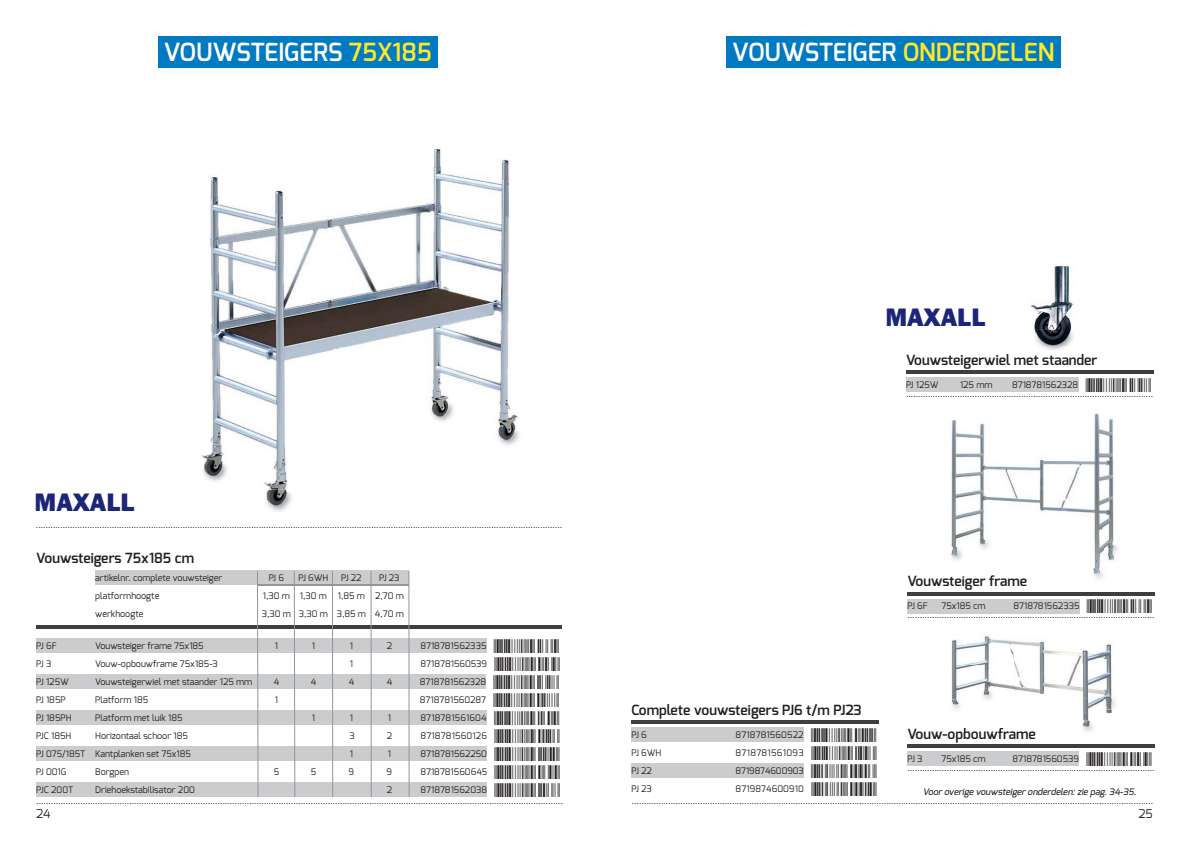
<style>
.page{position:relative;width:1191px;height:842px;background:#fff}
.page>*{position:absolute;margin:0;border:0;box-sizing:border-box;transform-origin:0 0}
.t1{font:800 26px "Franklin Gothic";color:#1c2577}
.t2{font:600 25px "Exo";color:#fff}
.t3{font:600 14px "Exo";color:#231f20}
.t4{font:12px "Exo";color:#231f20}
.t5{font:9px/9px "Exo";color:#231f20}
.t6{font:italic 500 9px "Exo";color:#231f20}
.t7{font:9px "Exo";letter-spacing:.035em;color:#231f20}
.s1{color:#ffe82a}
</style>
<div class="page">
<div style="left:95px;top:571px;width:313px;height:14px;background:#cbccce"></div>
<div style="left:36px;top:639px;width:450px;height:14px;background:#cbccce"></div>
<div style="left:36px;top:675px;width:450px;height:14px;background:#cbccce"></div>
<div style="left:36px;top:711px;width:451px;height:14px;background:#cbccce"></div>
<div style="left:36px;top:747px;width:451px;height:14px;background:#cbccce"></div>
<div style="left:36px;top:783px;width:451px;height:14px;background:#cbccce"></div>
<hr style="left:36px;top:626px;width:525px;height:3px;background:#3e3e3f">
<hr style="left:408px;top:571px;width:1px;height:226px;background:#939598">
<hr style="left:370px;top:571px;width:2px;height:226px;background:#939598">
<hr style="left:332px;top:571px;width:1px;height:226px;background:#939598">
<svg style="left:294px;top:571px;width:1px;height:226px"></svg>
<svg style="left:257px;top:571px;width:1px;height:226px"></svg>
<div style="left:158px;top:36px;width:279px;height:32px;background:#007ac0"></div>
<hr style="left:258px;top:584px;width:150px;height:1px;background:#939598">
<div style="left:907px;top:599px;width:172px;height:14px;background:#cbccce"></div>
<hr style="left:907px;top:592px;width:248px;height:3px;background:#3e3e3f">
<div style="left:906px;top:378px;width:172px;height:14px;background:#cbccce"></div>
<hr style="left:906px;top:371px;width:247px;height:3px;background:#3e3e3f">
<div style="left:907px;top:752px;width:172px;height:14px;background:#cbccce"></div>
<hr style="left:907px;top:745px;width:248px;height:3px;background:#3e3e3f">
<div style="left:631px;top:728px;width:172px;height:14px;background:#cbccce"></div>
<div style="left:631px;top:764px;width:173px;height:14px;background:#cbccce"></div>
<hr style="left:631px;top:720px;width:248px;height:3px;background:#3e3e3f">
<div style="left:726px;top:36px;width:334px;height:32px;background:#007ac0"></div>
<img style="left:1040px;top:345px;width:29px;height:5px">
<img style="left:1095px;top:577px;width:8px;height:2px">
<img style="left:951px;top:635px;width:162px;height:63px">
<img style="left:1082px;top:698px;width:30px;height:32px">
<img style="left:963px;top:728px;width:41px;height:3px">
<img style="left:980px;top:689px;width:14px;height:10px">
<svg style="left:982px;top:692px;width:9px;height:8px"></svg>
<img style="left:951px;top:700px;width:9px;height:10px">
<svg style="left:951px;top:703px;width:7px;height:7px"></svg>
<svg style="left:1103px;top:697px;width:13px;height:13px"></svg>
<svg style="left:1082px;top:723px;width:10px;height:8px"></svg>
<img style="left:951px;top:413px;width:164px;height:164px">
<img style="left:951px;top:575px;width:75px;height:2px">
<img style="left:977px;top:537px;width:15px;height:14px">
<svg style="left:975px;top:541px;width:11px;height:7px"></svg>
<img style="left:951px;top:547px;width:13px;height:15px">
<svg style="left:951px;top:550px;width:7px;height:9px"></svg>
<svg style="left:1091px;top:571px;width:11px;height:6px"></svg>
<img style="left:1105px;top:542px;width:12px;height:14px">
<img style="left:1105px;top:546px;width:13px;height:9px">
<img style="left:1031px;top:265px;width:43px;height:53px">
<img style="left:1034px;top:318px;width:17px;height:12px">
<img style="left:1051px;top:318px;width:21px;height:12px">
<img style="left:1034px;top:330px;width:40px;height:14px">
<img style="left:1036px;top:333px;width:34px;height:12px">
<img style="left:201px;top:148px;width:317px;height:345px">
<img style="left:201px;top:462px;width:30px;height:23px">
<img style="left:201px;top:465px;width:29px;height:19px">
<img style="left:265px;top:493px;width:27px;height:18px">
<img style="left:429px;top:401px;width:26px;height:22px">
<img style="left:431px;top:404px;width:20px;height:22px">
<img style="left:496px;top:427px;width:24px;height:9px">
<img style="left:495px;top:430px;width:23px;height:26px">
<img style="left:496px;top:430px;width:23px;height:17px">
<h2 class="t2" style="left:164px;top:36px;width:269px">VOUWSTEIGERS <span class="s1">75X185</span></h2>
<h2 class="t2" style="left:732px;top:36px;width:324px">VOUWSTEIGER <span class="s1">ONDERDELEN</span></h2>
<h1 class="t1" style="left:35px;top:486px;width:101px">MAXALL</h1>
<p class="t5" style="left:36px;top:520px;width:528px">.......................................................................................................................................................................................................................</p>
<h3 class="t3" style="left:36px;top:549px;width:159px">Vouwsteigers 75x185 cm</h3>
<p class="t5" style="left:95px;top:573px;width:128px">artikelnr. complete vouwsteiger</p>
<p class="t5" style="left:269px;top:573px;width:17px">PJ 6</p>
<p class="t5" style="left:298px;top:573px;width:31px">PJ 6WH</p>
<p class="t5" style="left:341px;top:573px;width:22px">PJ 22</p>
<p class="t5" style="left:379px;top:573px;width:22px">PJ 23</p>
<p class="t5" style="left:95px;top:591px;width:66px">platformhoogte</p>
<p class="t5" style="left:263px;top:591px;width:142px">1,30 m 1,30 m 1,85 m 2,70 m</p>
<p class="t5" style="left:95px;top:609px;width:50px">werkhoogte</p>
<p class="t5" style="left:262px;top:609px;width:144px">3,30 m 3,30 m 3,85 m 4,70 m</p>
<p class="t5" style="left:36px;top:641px;width:22px">PJ 6F</p>
<p class="t5" style="left:95px;top:641px;width:110px">Vouwsteiger frame 75x185</p>
<p class="t5" style="left:275px;top:641px;width:5px">1</p>
<p class="t5" style="left:312px;top:641px;width:5px">1</p>
<p class="t5" style="left:350px;top:641px;width:5px">1</p>
<p class="t5" style="left:387px;top:641px;width:7px">2</p>
<p class="t5" style="left:420px;top:641px;width:82px">8718781562335 ★</p>
<p class="t5" style="left:36px;top:659px;width:17px">PJ 3</p>
<p class="t5" style="left:95px;top:659px;width:124px">Vouw-opbouwframe 75x185-3</p>
<p class="t5" style="left:350px;top:659px;width:5px">1</p>
<p class="t5" style="left:420px;top:659px;width:83px">8718781560539 ★</p>
<p class="t5" style="left:36px;top:677px;width:34px">PJ 125W</p>
<p class="t5" style="left:95px;top:677px;width:159px">Vouwsteigerwiel met staander 125 mm</p>
<p class="t5" style="left:274px;top:677px;width:7px">4</p>
<p class="t5" style="left:311px;top:677px;width:7px">4</p>
<p class="t5" style="left:349px;top:677px;width:7px">4</p>
<p class="t5" style="left:387px;top:677px;width:7px">4</p>
<p class="t5" style="left:420px;top:677px;width:82px">8718781562328 ★</p>
<p class="t5" style="left:36px;top:695px;width:31px">PJ 185P</p>
<p class="t5" style="left:95px;top:695px;width:54px">Platform 185</p>
<p class="t5" style="left:275px;top:695px;width:5px">1</p>
<p class="t5" style="left:420px;top:695px;width:82px">8718781560287 ★</p>
<p class="t5" style="left:36px;top:713px;width:37px">PJ 185PH</p>
<p class="t5" style="left:95px;top:713px;width:89px">Platform met luik 185</p>
<p class="t5" style="left:312px;top:713px;width:5px">1</p>
<p class="t5" style="left:350px;top:713px;width:5px">1</p>
<p class="t5" style="left:388px;top:713px;width:5px">1</p>
<p class="t5" style="left:420px;top:713px;width:82px">8718781561604 ★</p>
<p class="t5" style="left:36px;top:731px;width:37px">PJC 185H</p>
<p class="t5" style="left:95px;top:731px;width:94px">Horizontaal schoor 185</p>
<p class="t5" style="left:349px;top:731px;width:7px">3</p>
<p class="t5" style="left:387px;top:731px;width:7px">2</p>
<p class="t5" style="left:420px;top:731px;width:82px">8718781560126 ★</p>
<p class="t5" style="left:36px;top:749px;width:156px">PJ 075/185T Kantplanken set 75x185</p>
<p class="t5" style="left:350px;top:749px;width:5px">1</p>
<p class="t5" style="left:388px;top:749px;width:5px">1</p>
<p class="t5" style="left:420px;top:749px;width:82px">8718781562250 ★</p>
<p class="t5" style="left:36px;top:767px;width:32px">PJ 001G</p>
<p class="t5" style="left:95px;top:767px;width:35px">Borgpen</p>
<p class="t5" style="left:274px;top:767px;width:7px">5</p>
<p class="t5" style="left:311px;top:767px;width:7px">5</p>
<p class="t5" style="left:348px;top:767px;width:7px">9</p>
<p class="t5" style="left:386px;top:767px;width:7px">9</p>
<p class="t5" style="left:420px;top:767px;width:83px">8718781560645 ★</p>
<p class="t5" style="left:36px;top:785px;width:39px">PJC 200T</p>
<p class="t5" style="left:95px;top:785px;width:101px">Driehoekstabilisator 200</p>
<p class="t5" style="left:387px;top:785px;width:7px">2</p>
<p class="t5" style="left:420px;top:785px;width:83px">8718781562038 ★</p>
<p class="t5" style="left:36px;top:796px;width:528px">.......................................................................................................................................................................................................................</p>
<h1 class="t1" style="left:885px;top:300px;width:101px">MAXALL</h1>
<h3 class="t3" style="left:906px;top:351px;width:193px">Vouwsteigerwiel met staander</h3>
<p class="t5" style="left:906px;top:380px;width:34px">PJ 125W</p>
<p class="t5" style="left:960px;top:380px;width:34px">125 mm</p>
<p class="t5" style="left:906px;top:380px;width:249px;text-indent:106px">8718781562328 ★ .....................................................................................................</p>
<h3 class="t3" style="left:631px;top:701px;width:232px">Complete vouwsteigers PJ6 t/m PJ23</h3>
<p class="t5" style="left:631px;top:730px;width:17px">PJ 6</p>
<p class="t5" style="left:735px;top:730px;width:84px">8718781560522 ★</p>
<p class="t5" style="left:631px;top:748px;width:31px">PJ 6WH</p>
<p class="t7" style="left:735px;top:747px;width:84px">8718781561093 ★</p>
<p class="t5" style="left:631px;top:766px;width:22px">PJ 22</p>
<p class="t5" style="left:735px;top:766px;width:84px">8719874600903 ★</p>
<p class="t5" style="left:631px;top:784px;width:22px">PJ 23</p>
<p class="t5" style="left:735px;top:784px;width:84px">8719874600910 ★</p>
<h3 class="t3" style="left:907px;top:572px;width:121px">Vouwsteiger frame</h3>
<p class="t5" style="left:907px;top:601px;width:22px">PJ 6F</p>
<p class="t5" style="left:941px;top:601px;width:46px">75x185 cm</p>
<p class="t5" style="left:907px;top:601px;width:249px;text-indent:106px">8718781562335 ★ .....................................................................................................</p>
<h3 class="t3" style="left:907px;top:725px;width:130px">Vouw-opbouwframe</h3>
<p class="t5" style="left:907px;top:754px;width:17px">PJ 3</p>
<p class="t5" style="left:941px;top:754px;width:46px">75x185 cm</p>
<p class="t5" style="left:907px;top:754px;width:249px;text-indent:105px">8718781560539 ★ .....................................................................................................</p>
<p class="t6" style="left:922px;top:785px;width:217px">Voor overige vouwsteiger onderdelen:zie pag.34-35.</p>
<p class="t5" style="left:631px;top:796px;width:523px">.....................................................................................................................................................................................................................</p>
<h3 class="t4" style="left:36px;top:806px;width:16px">24</h3>
<h3 class="t4" style="left:1138px;top:806px;width:16px">25</h3>
</div>
